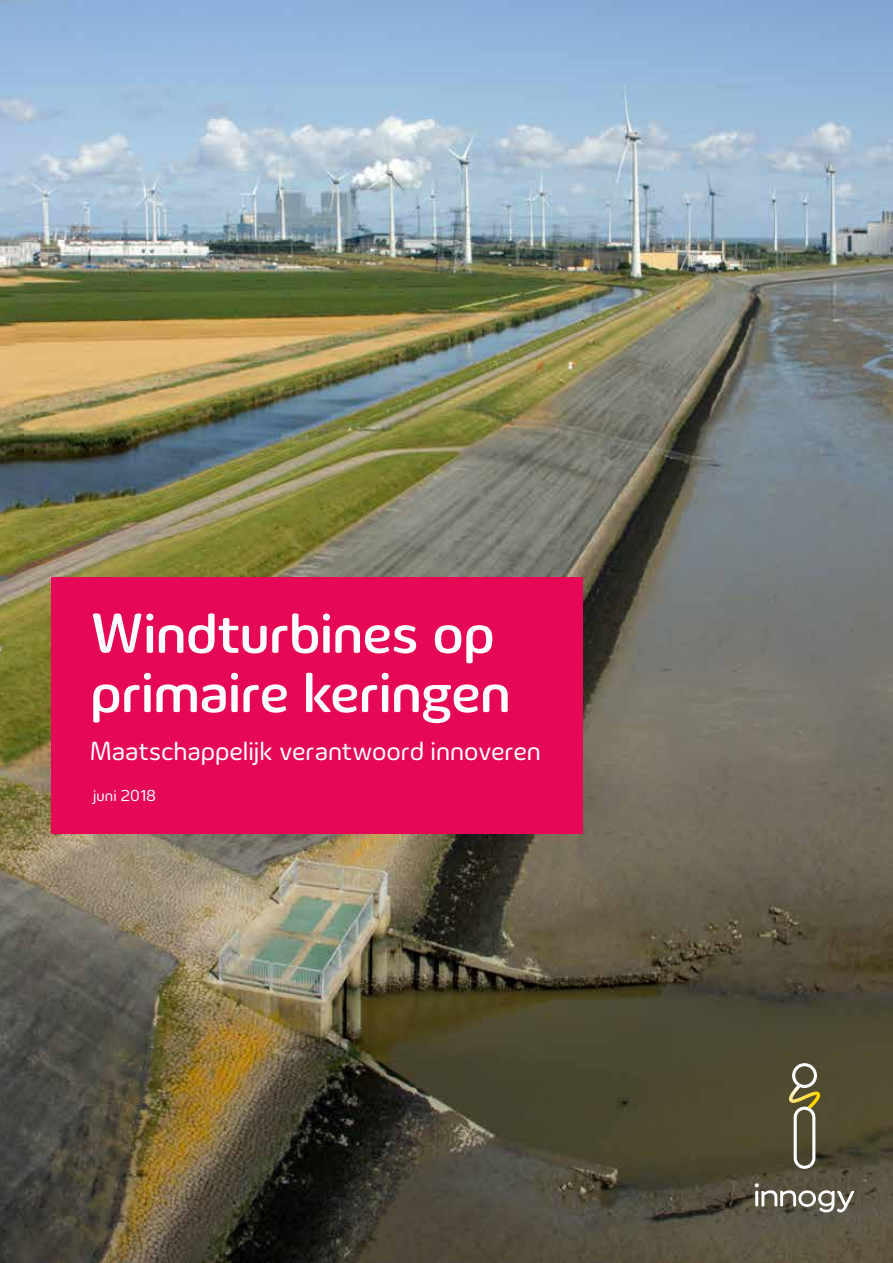
<style>
.page{position:relative;width:893px;height:1263px;background:#fff}
.page>*{position:absolute;margin:0;border:0;box-sizing:border-box;transform-origin:0 0}
.t1{font:500 57.9px/59.2px "Innogy";letter-spacing:-.01em;color:#fff}
.t2{font:27px "Innogy";letter-spacing:-.005em;color:#fff}
.t3{font:16.2px "Innogy";letter-spacing:.005em;color:#fff}
</style>
<div class="page">
<img style="left:0;top:0;width:893px;height:1263px">
<svg style="left:755px;top:1183px;width:99px;height:29px"></svg>
<img style="left:789px;top:1085px;width:31px;height:23px">
<svg style="left:794px;top:1107px;width:21px;height:62px"></svg>
<svg style="left:792px;top:1063px;width:25px;height:25px"></svg>
<div style="left:51px;top:577px;width:532px;height:257px;background:#e60756"></div>
<h1 class="t1" style="left:90px;top:604px;width:422px">Windturbines op primaire keringen</h1>
<p class="t2" style="left:90px;top:736px;width:452px">Maatschappelijk verantwoord innoveren</p>
<p class="t3" style="left:93px;top:786px;width:65px">juni 2018</p>
</div>
